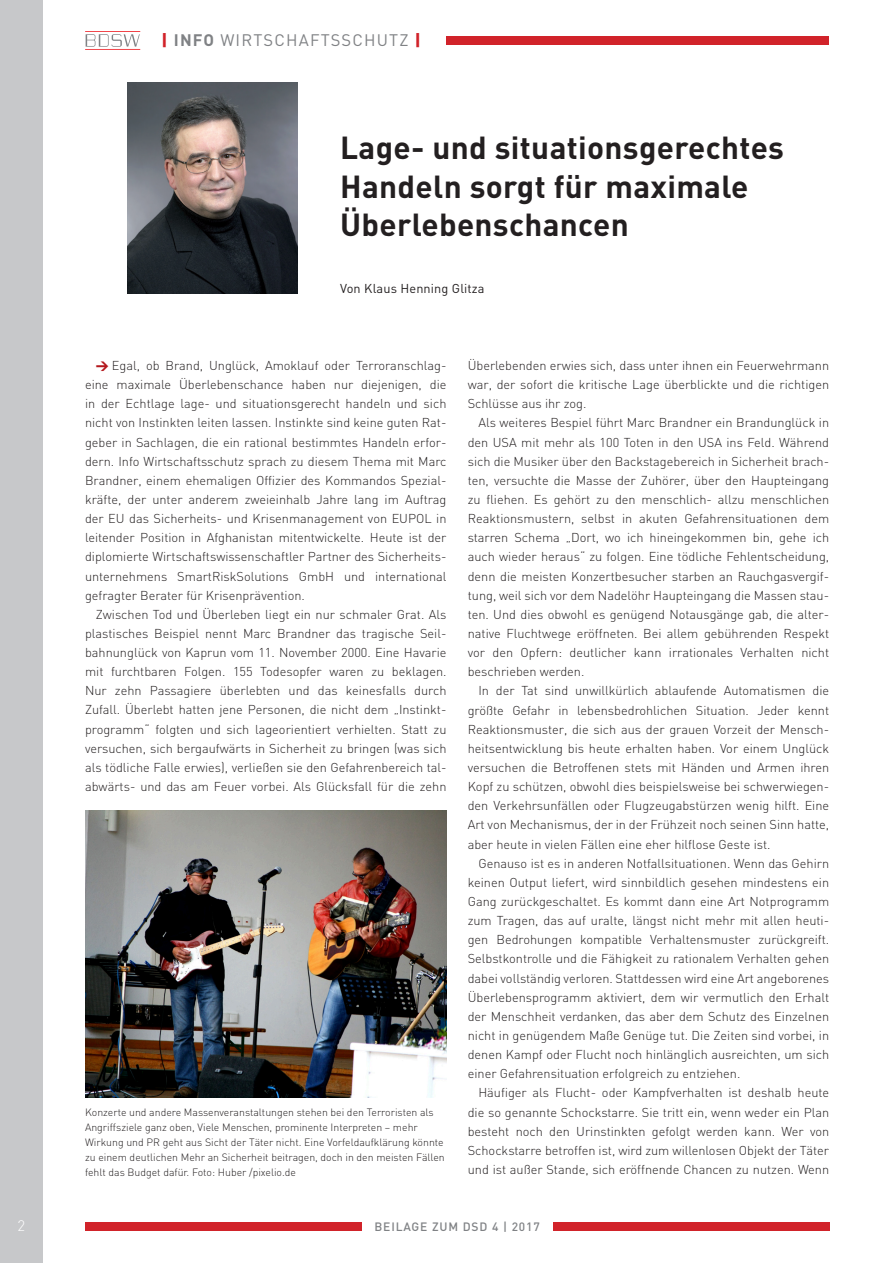
<style>
.page{position:relative;width:893px;height:1263px;background:#fff}
.page>*{position:absolute;margin:0;border:0;box-sizing:border-box;transform-origin:0 0}
.t1{font:700 31.5px/38.2px "DIN";letter-spacing:.01em;color:#231f20}
.t2{font:16.5px "DIN";letter-spacing:.07em;color:#808285}
.t3{font:300 15px "DIN";color:#fff}
.t4{font:300 12.75px/19.2px "DIN";color:#231f20;text-align:justify}
.t5{font:12.75px "DIN";letter-spacing:.01em;color:#231f20}
.t6{font:500 12px "DIN";letter-spacing:.07em;color:#808285}
.t7{font:300 10.5px/15px "DIN";color:#231f20}
.s1{font-weight:900;color:#d1232a}
.s2{font-weight:700}
.s3{font-weight:900;color:#b4181d}
</style>
<div class="page">
<div style="left:0;top:0;width:43px;height:1263px;background:#c7c8ca"></div>
<div style="left:85px;top:1222px;width:276px;height:9px;background:#d1232a"></div>
<div style="left:446px;top:36px;width:383px;height:9px;background:#d1232a"></div>
<div style="left:553px;top:1222px;width:276px;height:9px;background:#d1232a"></div>
<svg style="left:85px;top:31px;width:55px;height:19px"></svg>
<img style="left:85px;top:810px;width:361px;height:287px">
<img style="left:128px;top:83px;width:170px;height:210px">
<p class="t3" style="left:17px;top:1216px;width:9px">2</p>
<p class="t2" style="left:162px;top:30px;width:261px"><span class="s1">|</span> <span class="s2">INFO</span> WIRTSCHAFTSSCHUTZ <span class="s1">|</span></p>
<h1 class="t1" style="left:340px;top:128px;width:445px">Lage- und situationsgerechtes<br>Handeln sorgt für maximale<br>Überlebenschancen</h1>
<p class="t5" style="left:340px;top:281px;width:146px">Von Klaus Henning Glitza</p>
<p class="t4" style="left:85px;top:356px;width:363px;text-indent:11px"><span class="s3">&gt;</span> Egal, ob Brand, Unglück, Amoklauf oder Terroranschlag&shy;eine maximale Überlebenschance haben nur diejenigen, die in der Echtlage lage- und situationsgerecht handeln und sich nicht von Instinkten leiten lassen. Instinkte sind keine guten Rat&shy;geber in Sachlagen, die ein rational bestimmtes Handeln erfor&shy;dern. Info Wirtschaftsschutz sprach zu diesem Thema mit Marc Brandner, einem ehemaligen Offizier des Kommandos Spezial&shy;kräfte, der unter anderem zweieinhalb Jahre lang im Auftrag der EU das Sicherheits- und Krisenmanagement von EUPOL in leitender Position in Afghanistan mitentwickelte. Heute ist der diplomierte Wirtschaftswissenschaftler Partner des Sicherheits&shy;unternehmens SmartRiskSolutions GmbH und international gefragter Berater für Krisenprävention.</p>
<p class="t4" style="left:85px;top:604px;width:363px;text-indent:11px">Zwischen Tod und Überleben liegt ein nur schmaler Grat. Als plastisches Beispiel nennt Marc Brandner das tragische Seil&shy;bahnunglück von Kaprun vom 11. November 2000. Eine Havarie mit furchtbaren Folgen. 155 Todesopfer waren zu beklagen.<br>Nur zehn Passagiere überlebten und das keinesfalls durch Zufall. Überlebt hatten jene Personen, die nicht dem „Instinkt&shy;programm“ folgten und sich lageorientiert verhielten. Statt zu versuchen, sich bergaufwärts in Sicherheit zu bringen (was sich als tödliche Falle erwies), verließen sie den Gefahrenbereich tal&shy;abwärts- und das am Feuer vorbei. Als Glücksfall für die zehn</p>
<p class="t7" style="left:85px;top:1105px;width:361px">Konzerte und andere Massenveranstaltungen stehen bei den Terroristen als Angriffsziele ganz oben, Viele Menschen, prominente Interpreten – mehr Wirkung und PR geht aus Sicht der Täter nicht. Eine Vorfeldaufklärung könnte zu einem deutlichen Mehr an Sicherheit beitragen, doch in den meisten Fällen fehlt das Budget dafür. Foto: Huber /pixelio.de</p>
<p class="t4" style="left:468px;top:356px;width:363px">Überlebenden erwies sich, dass unter ihnen ein Feuerwehrmann war, der sofort die kritische Lage überblickte und die richtigen Schlüsse aus ihr zog.</p>
<p class="t4" style="left:468px;top:413px;width:363px;text-indent:11px">Als weiteres Bespiel führt Marc Brandner ein Brandunglück in den USA mit mehr als 100 Toten in den USA ins Feld. Während sich die Musiker über den Backstagebereich in Sicherheit brach&shy;ten, versuchte die Masse der Zuhörer, über den Haupteingang zu fliehen. Es gehört zu den menschlich- allzu menschlichen Reaktionsmustern, selbst in akuten Gefahrensituationen dem starren Schema „Dort, wo ich hineingekommen bin, gehe ich auch wieder heraus“ zu folgen. Eine tödliche Fehlentscheidung, denn die meisten Konzertbesucher starben an Rauchgasvergif&shy;tung, weil sich vor dem Nadelöhr Haupteingang die Massen stau&shy;ten. Und dies obwohl es genügend Notausgänge gab, die alter&shy;native Fluchtwege eröffneten. Bei allem gebührenden Respekt vor den Opfern: deutlicher kann irrationales Verhalten nicht beschrieben werden.</p>
<p class="t4" style="left:468px;top:681px;width:363px;text-indent:11px">In der Tat sind unwillkürlich ablaufende Automatismen die größte Gefahr in lebensbedrohlichen Situation. Jeder kennt Reaktionsmuster, die sich aus der grauen Vorzeit der Mensch&shy;heitsentwicklung bis heute erhalten haben. Vor einem Unglück versuchen die Betroffenen stets mit Händen und Armen ihren Kopf zu schützen, obwohl dies beispielsweise bei schwerwiegen&shy;den Verkehrsunfällen oder Flugzeugabstürzen wenig hilft. Eine Art von Mechanismus, der in der Frühzeit noch seinen Sinn hatte, aber heute in vielen Fällen eine eher hilflose Geste ist.</p>
<p class="t4" style="left:468px;top:853px;width:363px;text-indent:11px">Genauso ist es in anderen Notfallsituationen. Wenn das Gehirn keinen Output liefert, wird sinnbildlich gesehen mindestens ein Gang zurückgeschaltet. Es kommt dann eine Art Notprogramm zum Tragen, das auf uralte, längst nicht mehr mit allen heuti&shy;gen Bedrohungen kompatible Verhaltensmuster zurückgreift.<br>Selbstkontrolle und die Fähigkeit zu rationalem Verhalten gehen dabei vollständig verloren. Stattdessen wird eine Art angeborenes Überlebensprogramm aktiviert, dem wir vermutlich den Erhalt der Menschheit verdanken, das aber dem Schutz des Einzelnen nicht in genügendem Maße Genüge tut. Die Zeiten sind vorbei, in denen Kampf oder Flucht noch hinlänglich ausreichten, um sich einer Gefahrensituation erfolgreich zu entziehen.</p>
<p class="t4" style="left:468px;top:1083px;width:363px;text-indent:11px">Häufiger als Flucht- oder Kampfverhalten ist deshalb heute die so genannte Schockstarre. Sie tritt ein, wenn weder ein Plan besteht noch den Urinstinkten gefolgt werden kann. Wer von Schockstarre betroffen ist, wird zum willenlosen Objekt der Täter und ist außer Stande, sich eröffnende Chancen zu nutzen. Wenn</p>
<p class="t6" style="left:374px;top:1219px;width:167px">BEILAGE ZUM DSD 4 | 2017</p>
</div>
